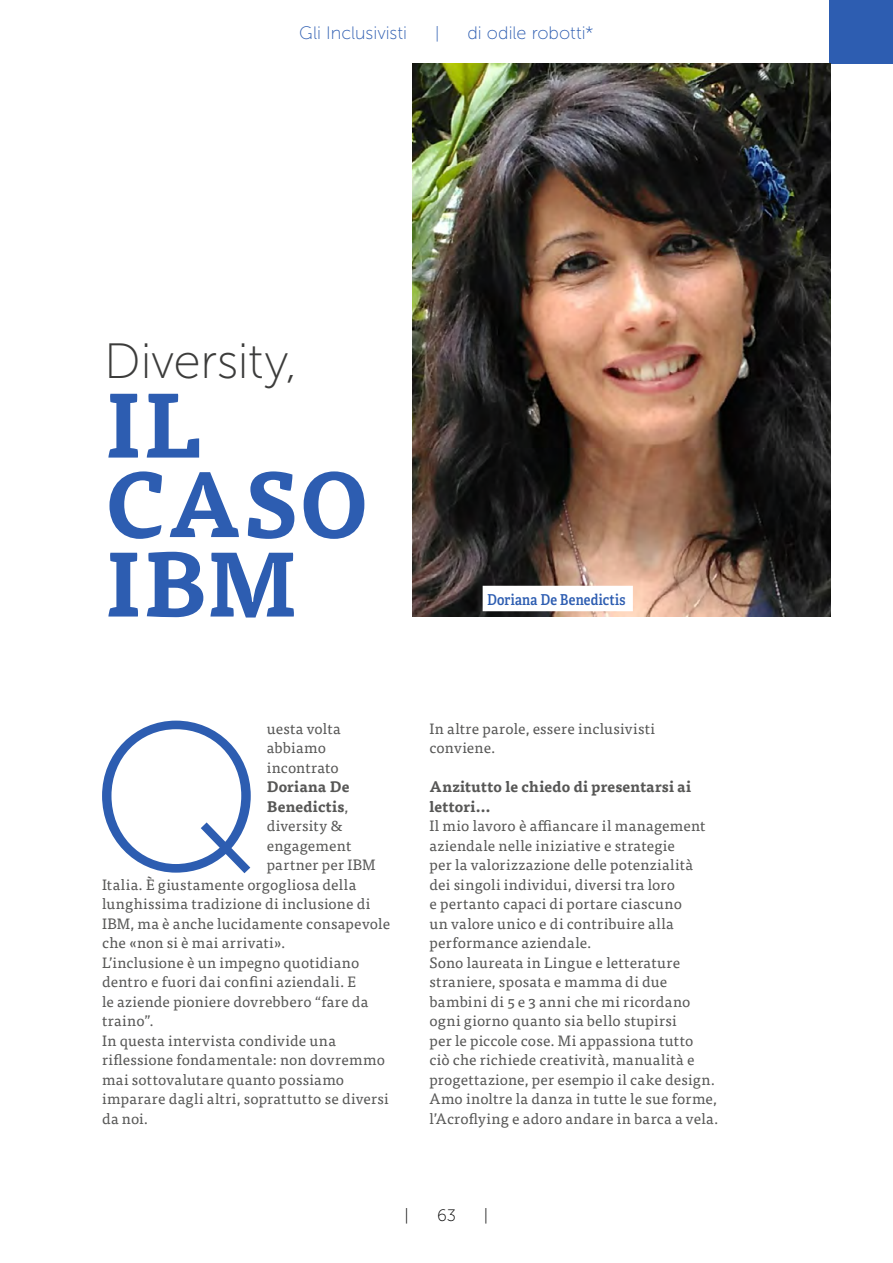
<style>
.page{position:relative;width:893px;height:1263px;background:#fff}
.page>*{position:absolute;margin:0;border:0;box-sizing:border-box;transform-origin:0 0}
.t1{font:210px "Museo Sans 100";color:#2d5db1}
.t2{font:700 90px/79.5px "Tisa Pro";color:#2d5db1}
.t3{font:49.5px "Museo Sans 100";letter-spacing:-.005em;color:#3c3c3b}
.t4{font:18px "Museo Sans 100";color:#2d5db1}
.t5{font:16.5px "Museo Sans 100";color:#000}
.t6{font:16.5px "Museo Sans 100";color:#2d5db1}
.t7{font:15px/19.5px "Tisa Pro";letter-spacing:.015em;color:#575756}
.t8{font:700 15px/19.5px "Tisa Pro";letter-spacing:.015em;color:#575756}
.t9{font:15px "Adelle Condensed Sb";letter-spacing:.015em;color:#2d5db1}
.s1{font-weight:400}
</style>
<div class="page">
<div style="left:829px;top:0;width:64px;height:64px;background:#2d5db1"></div>
<img style="left:412px;top:64px;width:419px;height:553px">
<div style="left:483px;top:586px;width:150px;height:25px;background:#fff"></div>
<p class="t4" style="left:299px;top:23px;width:109px">Gli Inclusivisti</p>
<p class="t6" style="left:435px;top:24px;width:6px">|</p>
<p class="t4" style="left:467px;top:23px;width:128px">di odile robotti*</p>
<h3 class="t3" style="left:104px;top:335px;width:195px">Diversity,</h3>
<h2 class="t2" style="left:105px;top:381px;width:266px">IL<br>CASO<br>IBM</h2>
<p class="t9" style="left:487px;top:588px;width:140px">Doriana De Benedictis</p>
<h1 class="t1" style="left:89px;top:686px;width:178px">Q</h1>
<p class="t7" style="left:267px;top:718px;width:75px">uesta volta abbiamo incontrato</p>
<p class="t8" style="left:267px;top:776px;width:84px">Doriana De</p>
<p class="t8" style="left:267px;top:796px;width:83px">Benedictis<span class="s1">,</span></p>
<p class="t7" style="left:267px;top:815px;width:78px">diversity &amp;</p>
<p class="t7" style="left:267px;top:835px;width:86px">engagement</p>
<p class="t7" style="left:267px;top:854px;width:110px">partner per IBM</p>
<p class="t7" style="left:102px;top:874px;width:256px">Italia. È giustamente orgogliosa della</p>
<p class="t7" style="left:102px;top:893px;width:270px">lunghissima tradizione di inclusione di</p>
<p class="t7" style="left:102px;top:913px;width:290px">IBM, ma è anche lucidamente consapevole</p>
<p class="t7" style="left:102px;top:932px;width:185px">che «non si è mai arrivati».</p>
<p class="t7" style="left:102px;top:952px;width:259px">L’inclusione è un impegno quotidiano</p>
<p class="t7" style="left:102px;top:971px;width:255px">dentro e fuori dai confini aziendali. E</p>
<p class="t7" style="left:102px;top:991px;width:268px">le aziende pioniere dovrebbero “fare da</p>
<p class="t7" style="left:102px;top:1010px;width:53px">traino”.</p>
<p class="t7" style="left:102px;top:1030px;width:235px">In questa intervista condivide una</p>
<p class="t7" style="left:102px;top:1049px;width:284px">riflessione fondamentale: non dovremmo</p>
<p class="t7" style="left:102px;top:1069px;width:244px">mai sottovalutare quanto possiamo</p>
<p class="t7" style="left:102px;top:1088px;width:288px">imparare dagli altri, soprattutto se diversi</p>
<p class="t7" style="left:102px;top:1108px;width:48px">da noi.</p>
<p class="t7" style="left:429px;top:718px;width:227px">In altre parole, essere inclusivisti conviene.</p>
<p class="t8" style="left:429px;top:776px;width:263px">Anzitutto le chiedo di presentarsi ai lettori…</p>
<p class="t7" style="left:429px;top:815px;width:290px">Il mio lavoro è affiancare il management aziendale nelle iniziative e strategie<br>per la valorizzazione delle potenzialità<br>dei singoli individui, diversi tra loro<br>e pertanto capaci di portare ciascuno<br>un valore unico e di contribuire alla performance aziendale.<br>Sono laureata in Lingue e letterature straniere, sposata e mamma di due bambini di 5 e 3 anni che mi ricordano ogni giorno quanto sia bello stupirsi<br>per le piccole cose. Mi appassiona tutto<br>ciò che richiede creatività, manualità e progettazione, per esempio il cake design.<br>Amo inoltre la danza in tutte le sue forme, l’Acroflying e adoro andare in barca a vela.</p>
<p class="t5" style="left:405px;top:1207px;width:6px">|</p>
<p class="t5" style="left:437px;top:1207px;width:20px">63</p>
<p class="t5" style="left:484px;top:1207px;width:6px">|</p>
</div>
